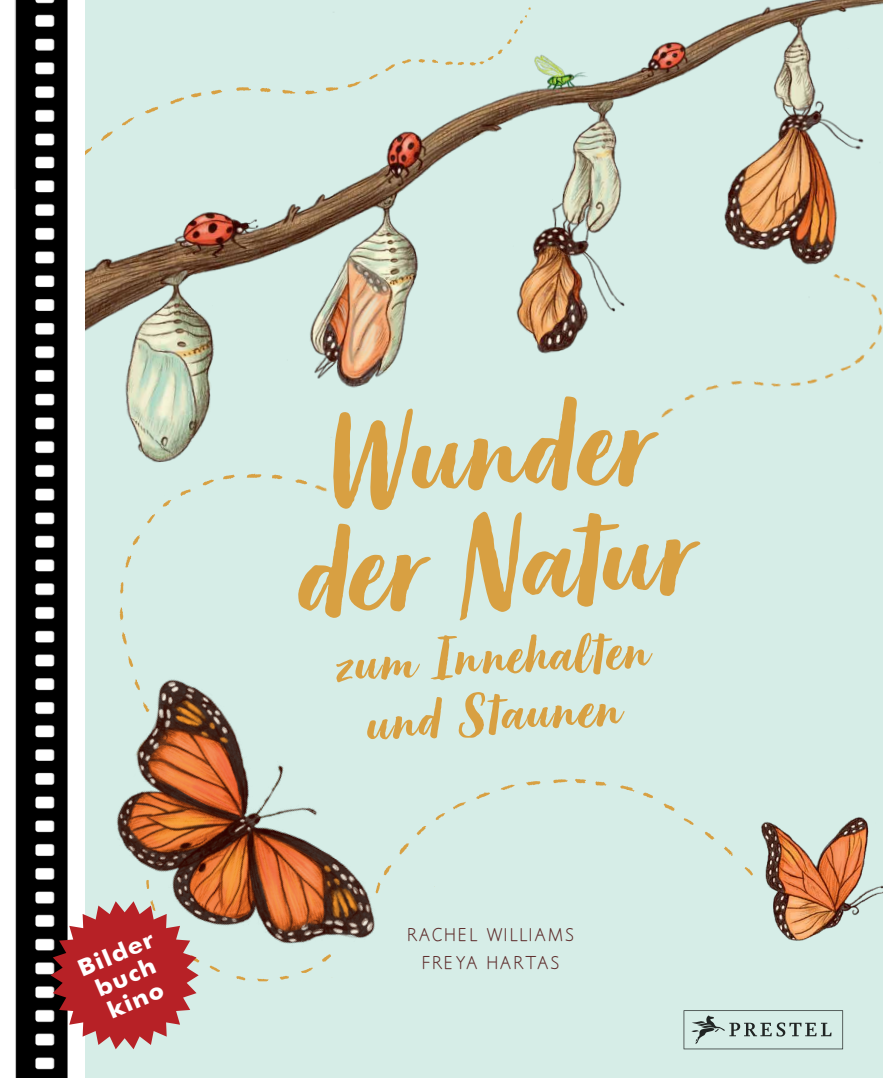
<style>
.page{position:relative;width:883px;height:1078px;background:#fff}
.page>*{position:absolute;margin:0;border:0;box-sizing:border-box;transform-origin:0 0}
.t1{font:italic 129.38px/111.2px "Organika Script";color:#d8a042}
.t2{font:italic 57px/56.9px "Organika Script";color:#d8a042;text-align:center}
.t3{font:800 23.12px/25px "Futura BT";color:#fff;text-align:center;scale:1.08 1}
.t4{font:20.75px/28.5px "Julius Primary Std";letter-spacing:.07em;color:#5e2d2c;text-align:center}
</style>
<div class="page">
<img style="left:85px;top:0;width:798px;height:456px">
<img style="left:85px;top:4px;width:483px;height:286px">
<img style="left:629px;top:210px;width:254px;height:246px">
<img style="left:41px;top:456px;width:842px;height:622px">
<img style="left:304px;top:473px;width:30px;height:33px">
<img style="left:14px;top:0;width:70px;height:1077px">
<svg style="left:51px;top:901px;width:148px;height:148px;background:#b15153"></svg>
<p class="t3" style="left:73px;top:956px;width:76px;rotate:-23deg">Bilder buch kino</p>
<h1 class="t1" style="left:281px;top:408px;width:401px;rotate:-3deg">Wunder der Natur</h1>
<h2 class="t2" style="left:330px;top:634px;width:316px;rotate:-2deg">zum Innehalten und Staunen</h2>
<p class="t4" style="left:407px;top:921px;width:169px">RACHEL WILLIAMS<br>FREYA HARTAS</p>
</div>
